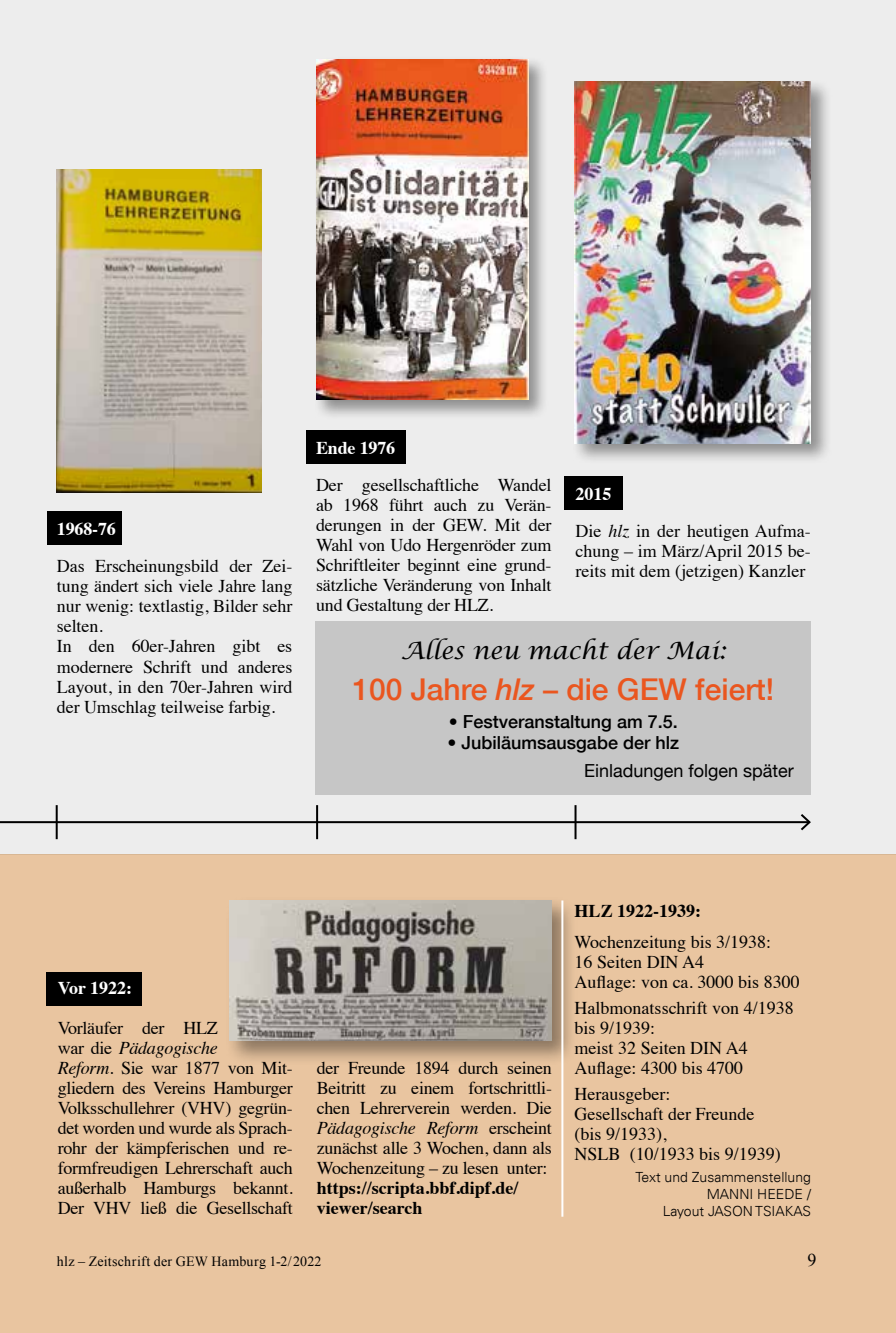
<style>
.page{position:relative;width:896px;height:1333px;background:#fff}
.page>*{position:absolute;margin:0;border:0;box-sizing:border-box;transform-origin:0 0}
.t1{font:500 30px "Helvetica Neue";color:#ea561f}
.t2{font:italic 24px "Lucida Calligraphy";color:#000}
.t3{font:18px/20px "Times";letter-spacing:-.005em;color:#000}
.t4{font:700 18px/20px "Times";color:#000}
.t5{font:500 18px "Helvetica Neue";color:#000}
.t6{font:700 18px "Times";letter-spacing:-.01em;color:#fff}
.t7{font:18px "Helvetica Neue";color:#000}
.t8{font:18px "Times New Roman";color:#000}
.t9{font:300 14px/16.8px "Univers 45";color:#000;text-align:right}
.t10{font:14px "Times New Roman";letter-spacing:.015em;color:#000}
.s1{font-weight:700;color:#fff}
.s2{font-style:italic}
</style>
<div class="page">
<div style="left:0;top:0;width:896px;height:854px;background:#ededed"></div>
<div style="left:0;top:854px;width:896px;height:478px;background:#e9c5a0"></div>
<div style="left:572px;top:79px;width:260px;height:385px;background:#000;opacity:.4"></div>
<img style="left:574px;top:82px;width:237px;height:361px">
<div style="left:306px;top:430px;width:99px;height:33px;background:#000"></div>
<div style="left:564px;top:476px;width:59px;height:34px;background:#000"></div>
<hr style="left:0;top:821px;width:809px;height:2px;background:#000">
<svg style="left:798px;top:814px;width:13px;height:17px"></svg>
<hr style="left:56px;top:805px;width:2px;height:34px;background:#000">
<hr style="left:316px;top:805px;width:2px;height:34px;background:#000">
<hr style="left:574px;top:805px;width:2px;height:34px;background:#000">
<div style="left:316px;top:621px;width:495px;height:173px;background:#c6c6c6"></div>
<div style="left:314px;top:56px;width:234px;height:364px;background:#000;opacity:.4"></div>
<img style="left:317px;top:59px;width:211px;height:341px">
<div style="left:225px;top:896px;width:353px;height:170px;background:#000;opacity:.4"></div>
<img style="left:229px;top:900px;width:323px;height:140px">
<img style="left:57px;top:169px;width:204px;height:323px">
<div style="left:47px;top:511px;width:75px;height:33px;background:#000"></div>
<hr style="left:561px;top:900px;width:2px;height:316px;background:#fff">
<div style="left:46px;top:972px;width:96px;height:33px;background:#000"></div>
<p class="t6" style="left:57px;top:512px;width:60px">1968-76</p>
<p class="t3" style="left:57px;top:555px;width:237px">Das Erscheinungsbild der Zei&shy;tung ändert sich viele Jahre lang nur wenig: textlastig, Bilder sehr selten.<br>In den 60er-Jahren gibt es modernere Schrift und anderes<br>Layout, in den 70er-Jahren wird der Umschlag teilweise farbig.</p>
<p class="t6" style="left:316px;top:431px;width:81px">Ende 1976</p>
<p class="t3" style="left:316px;top:473px;width:237px;text-align:justify">Der gesellschaftliche Wandel ab 1968 führt auch zu Verän&shy;derungen in der GEW. Mit der Wahl von Udo Hergenröder zum Schriftleiter beginnt eine grund&shy;sätzliche Veränderung von Inhalt und Gestaltung der HLZ.</p>
<p class="t3" style="left:575px;top:473px;width:237px;line-height:37px"><span class="s1">2015<br></span>Die <span class="s2">hlz</span> in der heutigen Aufma-</p>
<p class="t3" style="left:575px;top:539px;width:237px">chung – im März/April 2015 be&shy;reits mit dem (jetzigen) Kanzler</p>
<h2 class="t2" style="left:401px;top:635px;width:326px">Alles neu macht der Mai:</h2>
<h1 class="t1" style="left:352px;top:671px;width:423px">100 Jahre <span class="s2">hlz</span> – die GEW feiert!</h1>
<p class="t5" style="left:449px;top:710px;width:230px">• Festveranstaltung am 7.5.</p>
<p class="t5" style="left:447px;top:732px;width:233px">• Jubiläumsausgabe der hlz</p>
<p class="t7" style="left:584px;top:757px;width:211px">Einladungen folgen später</p>
<p class="t6" style="left:58px;top:971px;width:76px">Vor 1922:</p>
<p class="t3" style="left:58px;top:1016px;width:237px">Vorläufer der HLZ<br>war die <span class="s2">Pädagogische<br>Reform.</span> Sie war 1877 von Mit&shy;gliedern des Vereins Hamburger<br>Volksschullehrer (VHV) gegrün&shy;det worden und wurde als Sprach&shy;rohr der kämpferischen und re&shy;formfreudigen Lehrerschaft auch außerhalb Hamburgs bekannt.<br>Der VHV ließ die Gesellschaft</p>
<p class="t3" style="left:317px;top:1056px;width:237px;text-align:justify">der Freunde 1894 durch seinen Beitritt zu einem fortschrittli&shy;chen Lehrerverein werden. Die <span class="s2">Pädagogische Reform</span> erscheint zunächst alle 3 Wochen, dann als Wochenzeitung – zu lesen unter:</p>
<p class="t4" style="left:317px;top:1176px;width:203px">https://scripta.bbf.dipf.de/ viewer/search</p>
<p class="t4" style="left:574px;top:898px;width:128px">HLZ 1922-1939:</p>
<p class="t3" style="left:574px;top:930px;width:226px">Wochenzeitung bis 3/1938:<br>16 Seiten DIN A4<br>Auflage: von ca. 3000 bis 8300</p>
<p class="t3" style="left:574px;top:996px;width:220px">Halbmonatsschrift von 4/1938 bis 9/1939:<br>meist 32 Seiten DIN A4<br>Auflage: 4300 bis 4700</p>
<p class="t3" style="left:574px;top:1081px;width:208px">Herausgeber:<br>Gesellschaft der Freunde (bis 9/1933),<br>NSLB (10/1933 bis 9/1939)</p>
<p class="t9" style="left:635px;top:1168px;width:177px">Text und Zusammenstellung<br>MANNI HEEDE /<br>Layout JASON TSIAKAS</p>
<p class="t10" style="left:57px;top:1251px;width:266px">hlz – Zeitschrift der GEW Hamburg 1-2/2022</p>
<p class="t8" style="left:807px;top:1247px;width:10px">9</p>
</div>
